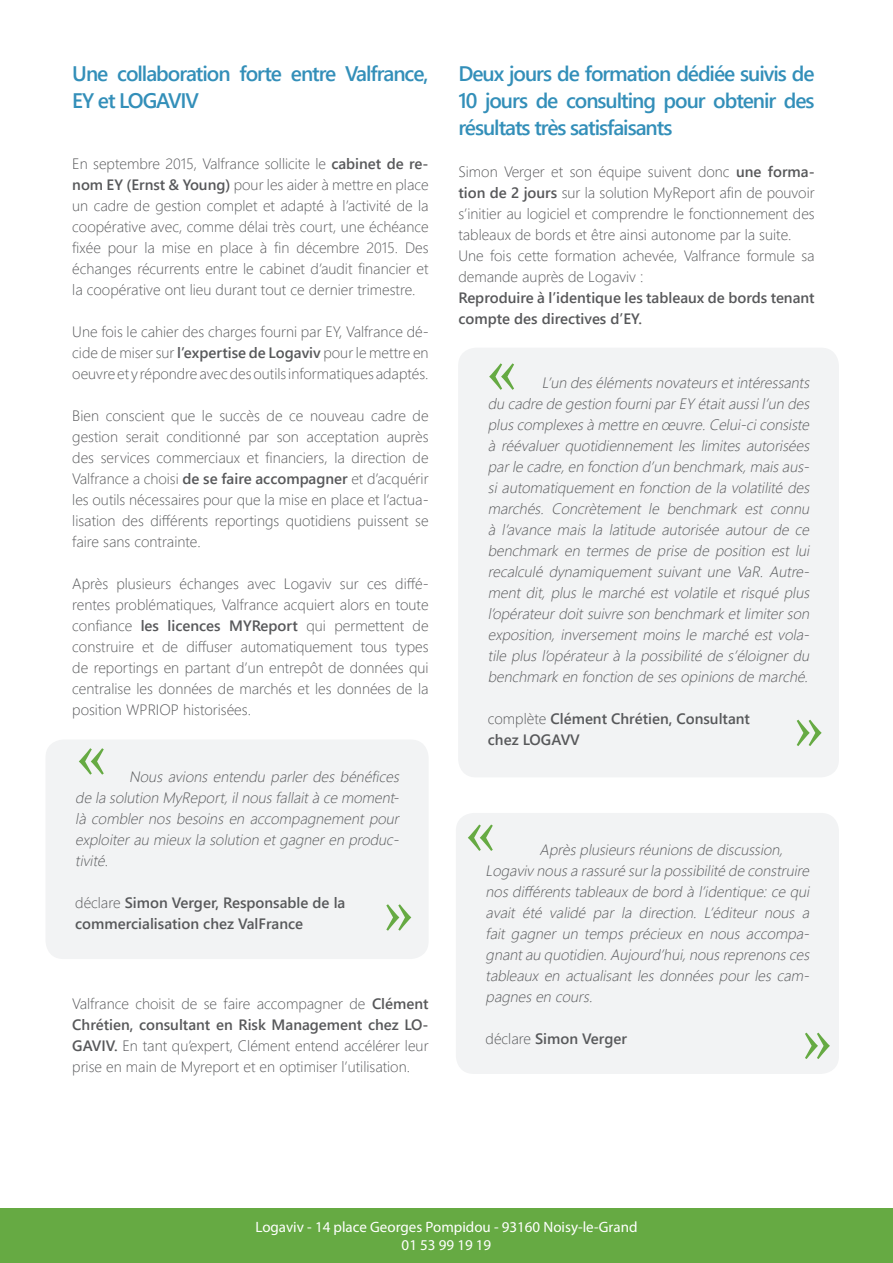
<style>
.page{position:relative;width:893px;height:1263px;background:#fff}
.page>*{position:absolute;margin:0;border:0;box-sizing:border-box;transform-origin:0 0}
.t1{font:72px "Minion Pro";color:#66aa43}
.t2{font:21px/27px "Webly Sleek UI Semibold";letter-spacing:-.05em;color:#338fb9}
.t3{font:15px/21px "Webly Sleek UI Light";color:#57585a;text-align:justify}
.t4{font:italic 15px/21px "Webly Sleek UI Light";color:#57585a;text-align:justify}
.t5{font:15px/21px "Webly Sleek UI Semibold";color:#57585a}
.t6{font:15px "Myriad Pro";color:#fff}
.s1{font-family:"Webly Sleek UI Semibold"}
.s2{font-style:normal}
.s3{font-family:"Webly Sleek UI Light"}
</style>
<div class="page">
<div style="left:0;top:1209px;width:893px;height:54px;background:#66aa43"></div>
<div style="left:45px;top:739px;width:384px;height:220px;background:#f2f3f4;border-radius:18px"></div>
<div style="left:458px;top:348px;width:381px;height:429px;background:#f2f3f4;border-radius:18px"></div>
<div style="left:456px;top:813px;width:383px;height:261px;background:#f2f3f4;border-radius:18px"></div>
<p class="t2" style="left:72px;top:59px;width:358px">Une collaboration forte entre Valfrance,<br>EY et LOGAVIV</p>
<p class="t3" style="left:72px;top:152px;width:358px">En septembre 2015, Valfrance sollicite le <span class="s1">cabinet de re&shy;nom EY (Ernst &amp; Young)</span> pour les aider à mettre en place un cadre de gestion complet et adapté à l’activité de la coopérative avec, comme délai très court, une échéance fixée pour la mise en place à fin décembre 2015. Des échanges récurrents entre le cabinet d’audit financier et la coopérative ont lieu durant tout ce dernier trimestre.</p>
<p class="t3" style="left:72px;top:320px;width:358px">Une fois le cahier des charges fourni par EY, Valfrance dé&shy;cide de miser sur <span class="s1">l’expertise de Logaviv</span> pour le mettre en oeuvre et y répondre avec des outils informatiques adaptés.</p>
<p class="t3" style="left:72px;top:404px;width:358px">Bien conscient que le succès de ce nouveau cadre de gestion serait conditionné par son acceptation auprès des services commerciaux et financiers, la direction de Valfrance a choisi <span class="s1">de se faire accompagner</span> et d’acquérir les outils nécessaires pour que la mise en place et l’actua&shy;lisation des différents reportings quotidiens puissent se faire sans contrainte.</p>
<p class="t3" style="left:72px;top:572px;width:358px">Après plusieurs échanges avec Logaviv sur ces diffé&shy;rentes problématiques, Valfrance acquiert alors en toute confiance <span class="s1">les licences MYReport</span> qui permettent de construire et de diffuser automatiquement tous types de reportings en partant d’un entrepôt de données qui centralise les données de marchés et les données de la position WPRIOP historisées.</p>
<p class="t1" style="left:75px;top:706px;width:33px">«</p>
<p class="t4" style="left:75px;top:765px;width:329px;text-indent:54px">Nous avions entendu parler des bénéfices de la solution MyReport,ilnousfallaità ce moment&shy;là combler nos besoins en accompagnement pour exploiterau mieuxla solution etgagneren produc&shy;tivité<span class="s2">.</span></p>
<p class="t5" style="left:75px;top:891px;width:272px"><span class="s3">déclare</span> Simon Verger, Responsable de la</p>
<p class="t5" style="left:75px;top:912px;width:229px">commercialisation chez ValFrance</p>
<p class="t1" style="left:415px;top:973px;width:33px;rotate:-180deg">«</p>
<p class="t3" style="left:72px;top:992px;width:358px">Valfrance choisit de se faire accompagner de <span class="s1">Clément Chrétien, consultant en Risk Management chez LO-GAVIV.</span> En tant qu’expert, Clément entend accélérer leur prise en main de Myreport et en optimiser l’utilisation.</p>
<p class="t2" style="left:458px;top:59px;width:358px;text-align:justify">Deux jours de formation dédiée suivis de 10 jours de consulting pour obtenir des résultats très satisfaisants</p>
<p class="t3" style="left:458px;top:161px;width:358px">Simon Verger et son équipe suivent donc <span class="s1">une forma&shy;tion de 2 jours</span> sur la solution MyReport afin de pouvoir s’initier au logiciel et comprendre le fonctionnement des tableaux de bords et être ainsi autonome par la suite.</p>
<p class="t3" style="left:458px;top:245px;width:358px">Une fois cette formation achevée, Valfrance formule sa demande auprès de Logaviv :</p>
<p class="t5" style="left:458px;top:287px;width:358px">Reproduire à l’identique les tableaux de bords tenant compte des directives d’EY.</p>
<p class="t1" style="left:486px;top:321px;width:33px">«</p>
<p class="t4" style="left:488px;top:372px;width:327px;text-indent:54px">L’un desélémentsnovateursetintéressants du cadre de gestion fourniparEY étaitaussil’un des pluscomplexesà mettre en œuvre.Celui-ciconsiste à réévaluer quotidiennement les limites autorisées parle cadre,en fonction d’un benchmark,maisaus&shy;si automatiquement en fonction de la volatilité des marchés. Concrètement le benchmark est connu à l’avance mais la latitude autorisée autour de ce benchmark en termes de prise de position est lui recalculé dynamiquement suivant une VaR. Autre&shy;ment dit, plus le marché est volatile et risqué plus l’opérateurdoitsuivre son benchmarketlimiterson exposition, inversement moins le marché est vola&shy;tile plus l’opérateur à la possibilité de s’éloigner du benchmarken fonction de sesopinionsde marché.</p>
<p class="t5" style="left:488px;top:708px;width:264px"><span class="s3">complète</span> Clément Chrétien, Consultant</p>
<p class="t5" style="left:488px;top:729px;width:94px">chez LOGAVV</p>
<p class="t1" style="left:825px;top:788px;width:33px;rotate:-180deg">«</p>
<p class="t1" style="left:464px;top:782px;width:33px">«</p>
<p class="t4" style="left:540px;top:839px;width:249px">Aprèsplusieursréunionsde discussion,</p>
<p class="t4" style="left:486px;top:860px;width:329px">Logavivnousa rassuré surla possibilité de construire nosdifférentstableauxde bord à l’identique:ce qui avait été validé par la direction. L’éditeur nous a fait gagner un temps précieux en nous accompa&shy;gnantau quotidien.Aujourd’hui,nousreprenonsces tableaux en actualisant les données pour les cam&shy;pagnesen cours.</p>
<p class="t5" style="left:486px;top:1028px;width:143px"><span class="s3">déclare</span> Simon Verger</p>
<p class="t1" style="left:833px;top:1101px;width:33px;rotate:-180deg">«</p>
<p class="t6" style="left:255px;top:1218px;width:383px">Logaviv - 14 place Georges Pompidou - 93160 Noisy-le-Grand</p>
<p class="t6" style="left:402px;top:1236px;width:91px">01 53 99 19 19</p>
</div>
